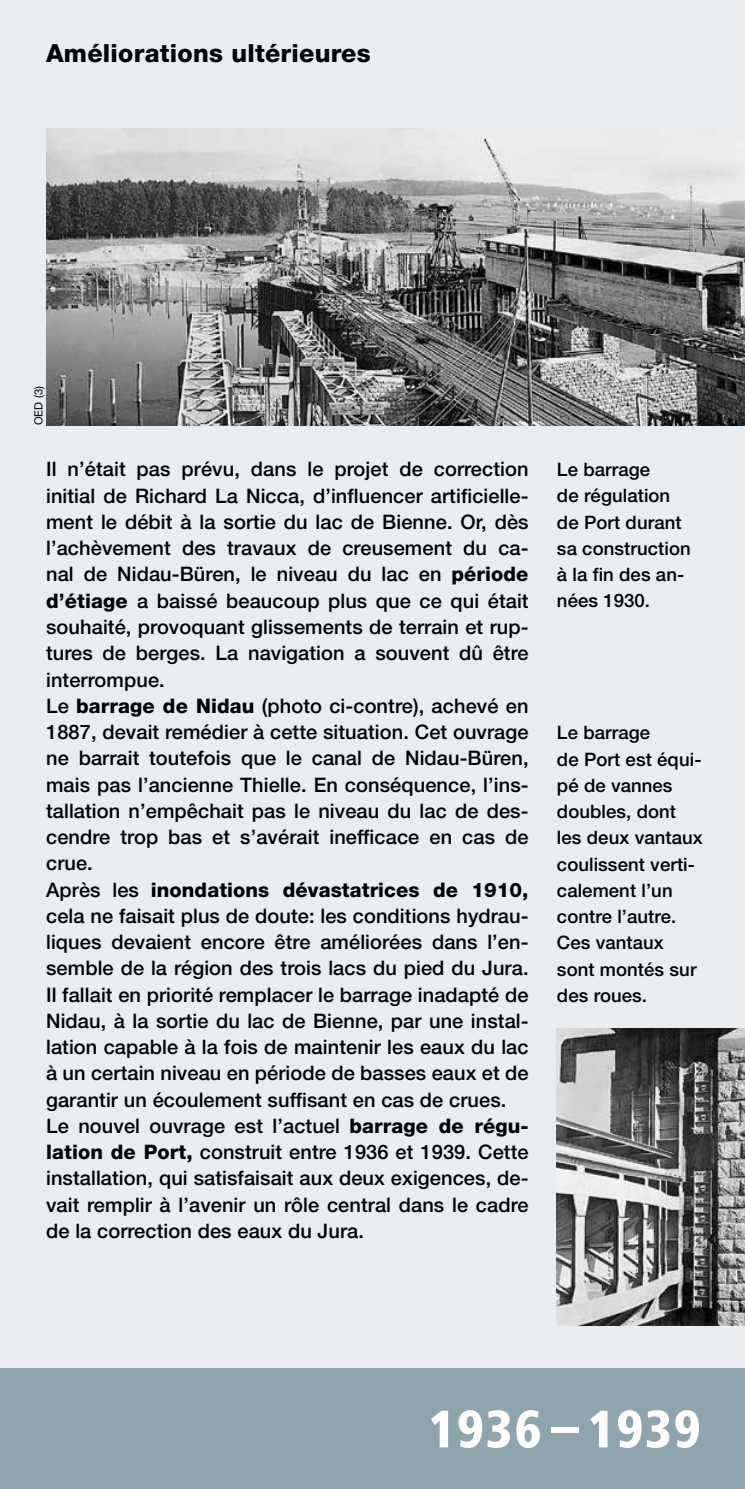
<style>
.page{position:relative;width:745px;height:1489px;background:#fff}
.page>*{position:absolute;margin:0;border:0;box-sizing:border-box;transform-origin:0 0}
.t1{font:800 condensed 55px "Frutiger Next LTCE";letter-spacing:.02em;color:#fff}
.t2{font:800 25px "Helvetica Neue LT";letter-spacing:.01em;color:#000}
.t3{font:500 20px/26.2px "Helvetica Neue LT";letter-spacing:.005em;color:#000}
.t4{font:500 18.5px/26.2px "Helvetica Neue LT";letter-spacing:.005em;color:#000}
.t5{font:11.25px "Helvetica Neue LT";color:#000}
.s1{font-weight:800}
</style>
<div class="page">
<div style="left:0;top:0;width:744px;height:1488px;background:#e7edf0"></div>
<div style="left:0;top:1368px;width:744px;height:120px;background:#8ea4af"></div>
<img style="left:556px;top:1028px;width:188px;height:297px">
<img style="left:46px;top:128px;width:698px;height:297px">
<p class="t2" style="left:46px;top:38px;width:326px">Améliorations ultérieures</p>
<p class="t5" style="left:32px;top:425px;width:41px;rotate:-90deg">OED (3)</p>
<p class="t3" style="left:46px;top:456px;width:483px">Il n’était pas prévu, dans le projet de correction initial de Richard La Nicca, d’influencer artificielle&shy;ment le débit à la sortie du lac de Bienne. Or, dès l’achèvement des travaux de creusement du ca&shy;nal de Nidau-Büren, le niveau du lac en <span class="s1">période d’étiage</span> a baissé beaucoup plus que ce qui était souhaité, provoquant glissements de terrain et rup&shy;tures de berges. La navigation a souvent dû être interrompue.<br>Le <span class="s1">barrage de Nidau</span> (photo ci-contre), achevé en 1887, devait remédier à cette situation. Cet ouvrage ne barrait toutefois que le canal de Nidau-Büren, mais pas l’ancienne Thielle. En conséquence, l’ins&shy;tallation n’empêchait pas le niveau du lac de des&shy;cendre trop bas et s’avérait inefficace en cas de crue.<br>Après les <span class="s1">inondations dévastatrices de 1910, </span>cela ne faisait plus de doute: les conditions hydrau&shy;liques devaient encore être améliorées dans l’en&shy;semble de la région des trois lacs du pied du Jura.<br>Il fallait en priorité remplacer le barrage inadapté de Nidau, à la sortie du lac de Bienne, par une instal&shy;lation capable à la fois de maintenir les eaux du lac à un certain niveau en période de basses eaux et de garantir un écoulement suffisant en cas de crues.<br>Le nouvel ouvrage est l’actuel <span class="s1">barrage de régu&shy;lation de Port,</span> construit entre 1936 et 1939. Cette installation, qui satisfaisait aux deux exigences, de&shy;vait remplir à l’avenir un rôle central dans le cadre de la correction des eaux du Jura.</p>
<p class="t4" style="left:556px;top:456px;width:135px">Le barrage<br>de régulation de Port durant sa construction à la fin des an&shy;nées 1930.</p>
<p class="t4" style="left:556px;top:719px;width:147px">Le barrage<br>de Port est équi&shy;pé de vannes doubles, dont les deux vantaux coulissent verti&shy;calement l’un contre l’autre.<br>Ces vantaux sont montés sur des roues.</p>
<h1 class="t1" style="left:427px;top:1397px;width:274px">1936 – 1939</h1>
</div>
